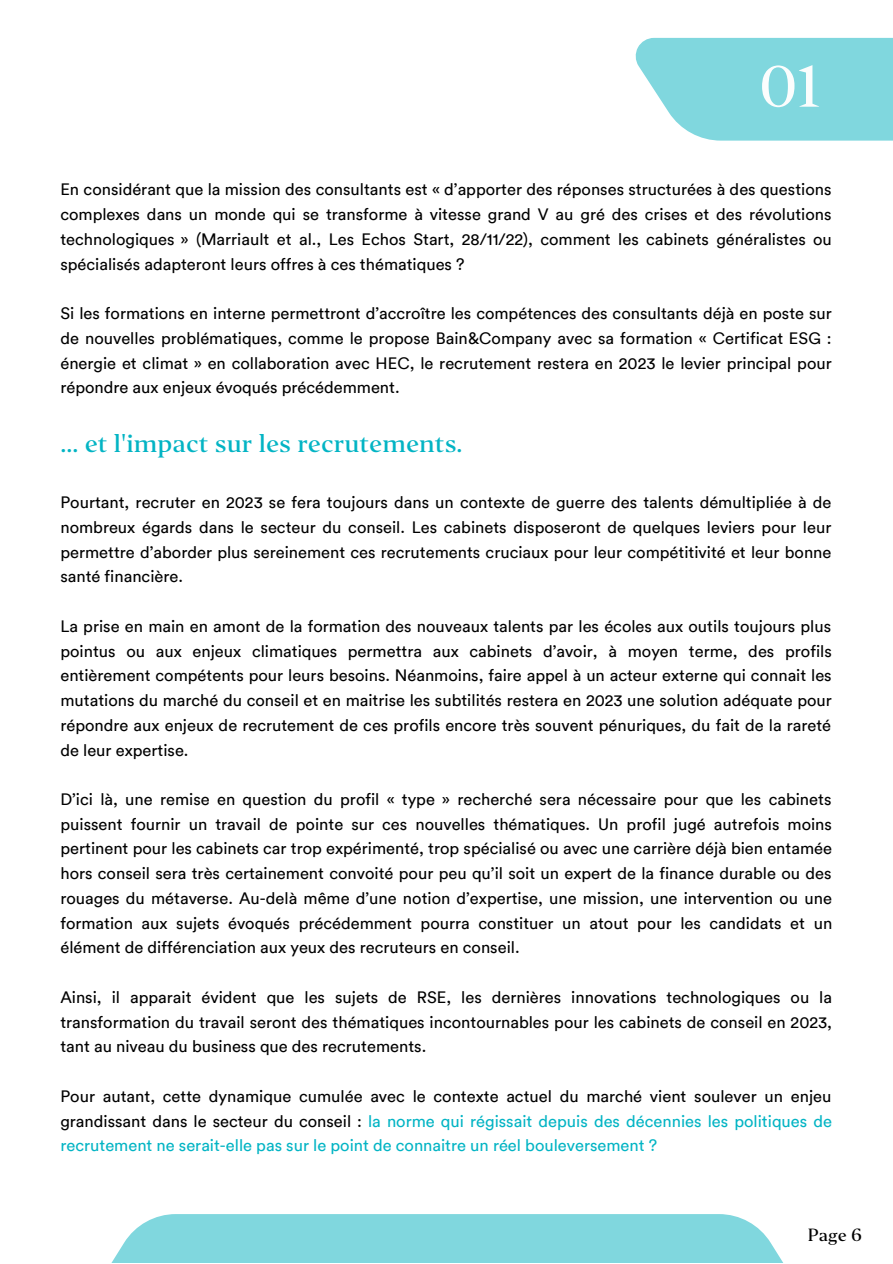
<style>
.page{position:relative;width:893px;height:1264px;background:#fff}
.page>*{position:absolute;margin:0;border:0;box-sizing:border-box;transform-origin:0 0}
.t1{font:500 54.3px "Editor";color:#fbfdfd}
.t2{font:500 24px "Editor";color:#03b4c4}
.t3{font:16.5px/24.8px "Circular";color:#000;text-align:justify}
.t4{font:16.5px/24.8px "Circular";color:#03b4c4;text-align:justify}
.t5{font:500 16.5px "Editor";color:#000}
.s1{color:#000}
</style>
<div class="page">
<div style="left:634px;top:38px;width:258px;height:103px;background:#80d7de"></div>
<div style="left:89px;top:1213px;width:716px;height:49px;background:#80d7de"></div>
<h1 class="t1" style="left:758px;top:52px;width:62px">01</h1>
<p class="t3" style="left:60px;top:177px;width:773px">En considérant que la mission des consultants est « d’apporter des réponses structurées à des questions complexes dans un monde qui se transforme à vitesse grand V au gré des crises et des révolutions technologiques » (Marriault et al., Les Echos Start, 28/11/22), comment les cabinets généralistes ou spécialisés adapteront leurs offres à ces thématiques ?</p>
<p class="t3" style="left:60px;top:301px;width:773px">Si les formations en interne permettront d’accroître les compétences des consultants déjà en poste sur de nouvelles problématiques, comme le propose Bain&amp;Company avec sa formation « Certificat ESG : énergie et climat » en collaboration avec HEC, le recrutement restera en 2023 le levier principal pour répondre aux enjeux évoqués précédemment.</p>
<h2 class="t2" style="left:60px;top:428px;width:403px">... et l'impact sur les recrutements.</h2>
<p class="t3" style="left:60px;top:489px;width:772px">Pourtant, recruter en 2023 se fera toujours dans un contexte de guerre des talents démultipliée à de nombreux égards dans le secteur du conseil. Les cabinets disposeront de quelques leviers pour leur permettre d’aborder plus sereinement ces recrutements cruciaux pour leur compétitivité et leur bonne santé financière.</p>
<p class="t3" style="left:60px;top:613px;width:773px">La prise en main en amont de la formation des nouveaux talents par les écoles aux outils toujours plus pointus ou aux enjeux climatiques permettra aux cabinets d’avoir, à moyen terme, des profils entièrement compétents pour leurs besoins. Néanmoins, faire appel à un acteur externe qui connait les mutations du marché du conseil et en maitrise les subtilités restera en 2023 une solution adéquate pour répondre aux enjeux de recrutement de ces profils encore très souvent pénuriques, du fait de la rareté de leur expertise.</p>
<p class="t3" style="left:60px;top:786px;width:773px">D’ici là, une remise en question du profil « type » recherché sera nécessaire pour que les cabinets puissent fournir un travail de pointe sur ces nouvelles thématiques. Un profil jugé autrefois moins pertinent pour les cabinets car trop expérimenté, trop spécialisé ou avec une carrière déjà bien entamée hors conseil sera très certainement convoité pour peu qu’il soit un expert de la finance durable ou des rouages du métaverse. Au-delà même d’une notion d’expertise, une mission, une intervention ou une formation aux sujets évoqués précédemment pourra constituer un atout pour les candidats et un élément de différenciation aux yeux des recruteurs en conseil.</p>
<p class="t3" style="left:60px;top:984px;width:773px">Ainsi, il apparait évident que les sujets de RSE, les dernières innovations technologiques ou la transformation du travail seront des thématiques incontournables pour les cabinets de conseil en 2023, tant au niveau du business que des recrutements.</p>
<p class="t4" style="left:60px;top:1083px;width:773px"><span class="s1">Pour autant, cette dynamique cumulée avec le contexte actuel du marché vient soulever un enjeu grandissant dans le secteur du conseil :</span> la norme qui régissait depuis des décennies les politiques de recrutement ne serait-elle pas sur le point de connaitre un réel bouleversement ?</p>
<p class="t5" style="left:807px;top:1224px;width:56px">Page 6</p>
</div>
